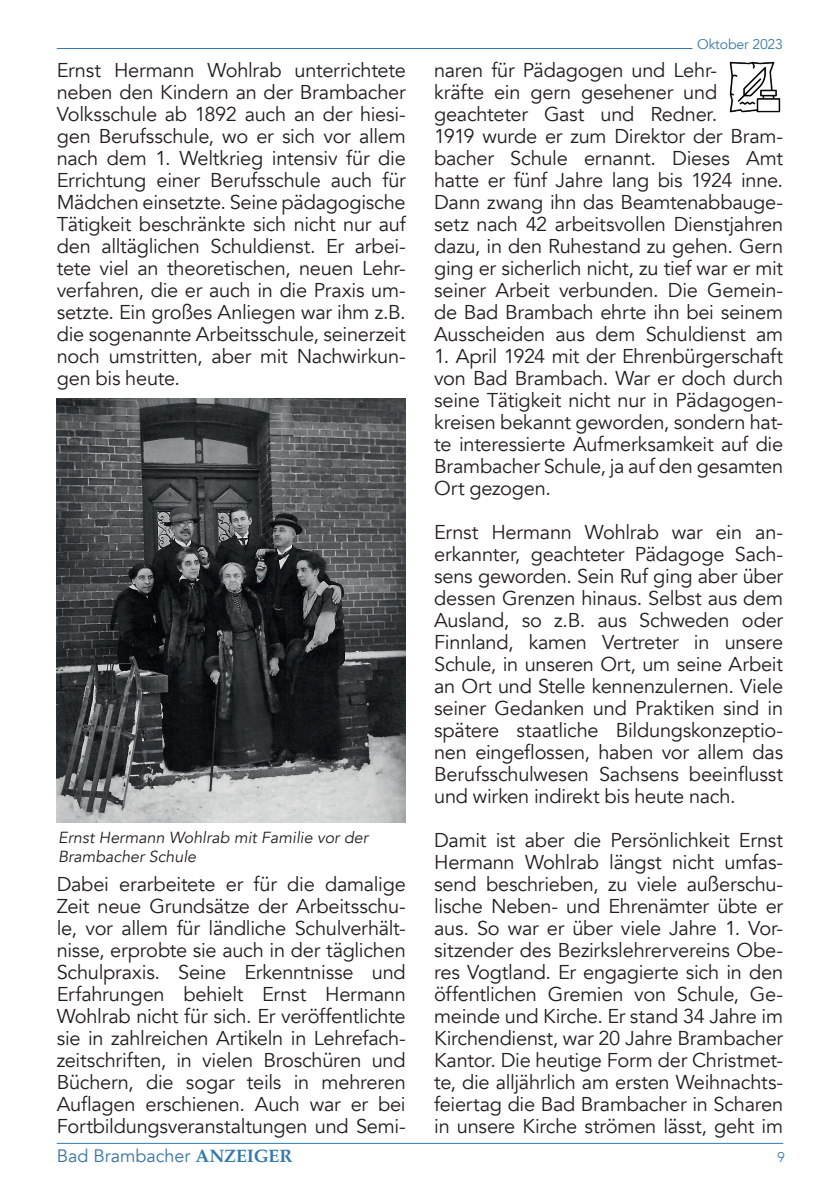
<style>
.page{position:relative;width:840px;height:1191px;background:#fff}
.page>*{position:absolute;margin:0;border:0;box-sizing:border-box;transform-origin:0 0}
.t1{font:20px/22px "Avenir";letter-spacing:-.015em;color:#231f20;text-align:justify}
.t2{font:18px "Avenir";color:#3576a9}
.t3{font:italic 16px/19.2px "Avenir";color:#231f20}
.t4{font:14px "Avenir";letter-spacing:-.01em;color:#3379ad}
.t5{font:300 14px "Avenir";color:#3379ad}
.s1{font-family:"Palatino";font-weight:700;color:#3379ad}
</style>
<div class="page">
<hr style="left:57px;top:1143px;width:725px;height:1px;background:#3379ad">
<hr style="left:57px;top:48px;width:635px;height:1px;background:#3379ad">
<img style="left:729px;top:61px;width:52px;height:52px">
<img style="left:57px;top:398px;width:348px;height:424px">
<p class="t1" style="left:57px;top:59px;width:350px">Ernst Hermann Wohlrab unterrichtete neben den Kindern an der Brambacher Volksschule ab 1892 auch an der hiesi&shy;gen Berufsschule, wo er sich vor allem nach dem 1. Weltkrieg intensiv für die Errichtung einer Berufsschule auch für Mädchen einsetzte. Seine pädagogische Tätigkeit beschränkte sich nicht nur auf den alltäglichen Schuldienst. Er arbei&shy;tete viel an theoretischen, neuen Lehr&shy;verfahren, die er auch in die Praxis um&shy;setzte. Ein großes Anliegen war ihm z.B. die sogenannte Arbeitsschule, seinerzeit noch umstritten, aber mit Nachwirkun&shy;gen bis heute.</p>
<p class="t3" style="left:58px;top:827px;width:311px">Ernst Hermann Wohlrab mit Familie vor der<br>Brambacher Schule</p>
<p class="t1" style="left:57px;top:873px;width:350px">Dabei erarbeitete er für die damalige Zeit neue Grundsätze der Arbeitsschu&shy;le, vor allem für ländliche Schulverhält&shy;nisse, erprobte sie auch in der täglichen Schulpraxis. Seine Erkenntnisse und Erfahrungen behielt Ernst Hermann Wohlrab nicht für sich. Er veröffentlichte sie in zahlreichen Artikeln in Lehrefach&shy;zeitschriften, in vielen Broschüren und Büchern, die sogar teils in mehreren Auflagen erschienen. Auch war er bei Fortbildungsveranstaltungen und Semi-</p>
<p class="t4" style="left:696px;top:36px;width:87px">Oktober 2023</p>
<p class="t1" style="left:434px;top:59px;width:350px;text-align:left">naren für Pädagogen und Lehr-<br>kräfte ein gern gesehener und geachteter Gast und Redner.<br>1919 wurde er zum Direktor der Bram&shy;bacher Schule ernannt. Dieses Amt hatte er fünf Jahre lang bis 1924 inne.<br>Dann zwang ihn das Beamtenabbauge&shy;setz nach 42 arbeitsvollen Dienstjahren dazu, in den Ruhestand zu gehen. Gern ging er sicherlich nicht, zu tief war er mit seiner Arbeit verbunden. Die Gemein&shy;de Bad Brambach ehrte ihn bei seinem Ausscheiden aus dem Schuldienst am</p>
<p class="t1" style="left:434px;top:345px;width:350px">1. April 1924 mit der Ehrenbürgerschaft von Bad Brambach. War er doch durch seine Tätigkeit nicht nur in Pädagogen&shy;kreisen bekannt geworden, sondern hat&shy;te interessierte Aufmerksamkeit auf die Brambacher Schule, ja auf den gesamten Ort gezogen.</p>
<p class="t1" style="left:434px;top:521px;width:350px">Ernst Hermann Wohlrab war ein an&shy;erkannter, geachteter Pädagoge Sach&shy;sens geworden. Sein Ruf ging aber über dessen Grenzen hinaus. Selbst aus dem Ausland, so z.B. aus Schweden oder Finnland, kamen Vertreter in unsere Schule, in unseren Ort, um seine Arbeit an Ort und Stelle kennenzulernen. Viele seiner Gedanken und Praktiken sind in spätere staatliche Bildungskonzeptio&shy;nen eingeflossen, haben vor allem das Berufsschulwesen Sachsens beeinflusst und wirken indirekt bis heute nach.</p>
<p class="t1" style="left:434px;top:829px;width:350px">Damit ist aber die Persönlichkeit Ernst Hermann Wohlrab längst nicht umfas&shy;send beschrieben, zu viele außerschu&shy;lische Neben- und Ehrenämter übte er aus. So war er über viele Jahre 1. Vor&shy;sitzender des Bezirkslehrervereins Obe&shy;res Vogtland. Er engagierte sich in den öffentlichen Gremien von Schule, Ge&shy;meinde und Kirche. Er stand 34 Jahre im Kirchendienst, war 20 Jahre Brambacher Kantor. Die heutige Form der Christmet&shy;te, die alljährlich am ersten Weihnachts&shy;feiertag die Bad Brambacher in Scharen in unsere Kirche strömen lässt, geht im</p>
<p class="t2" style="left:57px;top:1145px;width:237px">Bad Brambacher <span class="s1">ANZEIGER</span></p>
<p class="t5" style="left:776px;top:1149px;width:9px">9</p>
</div>
